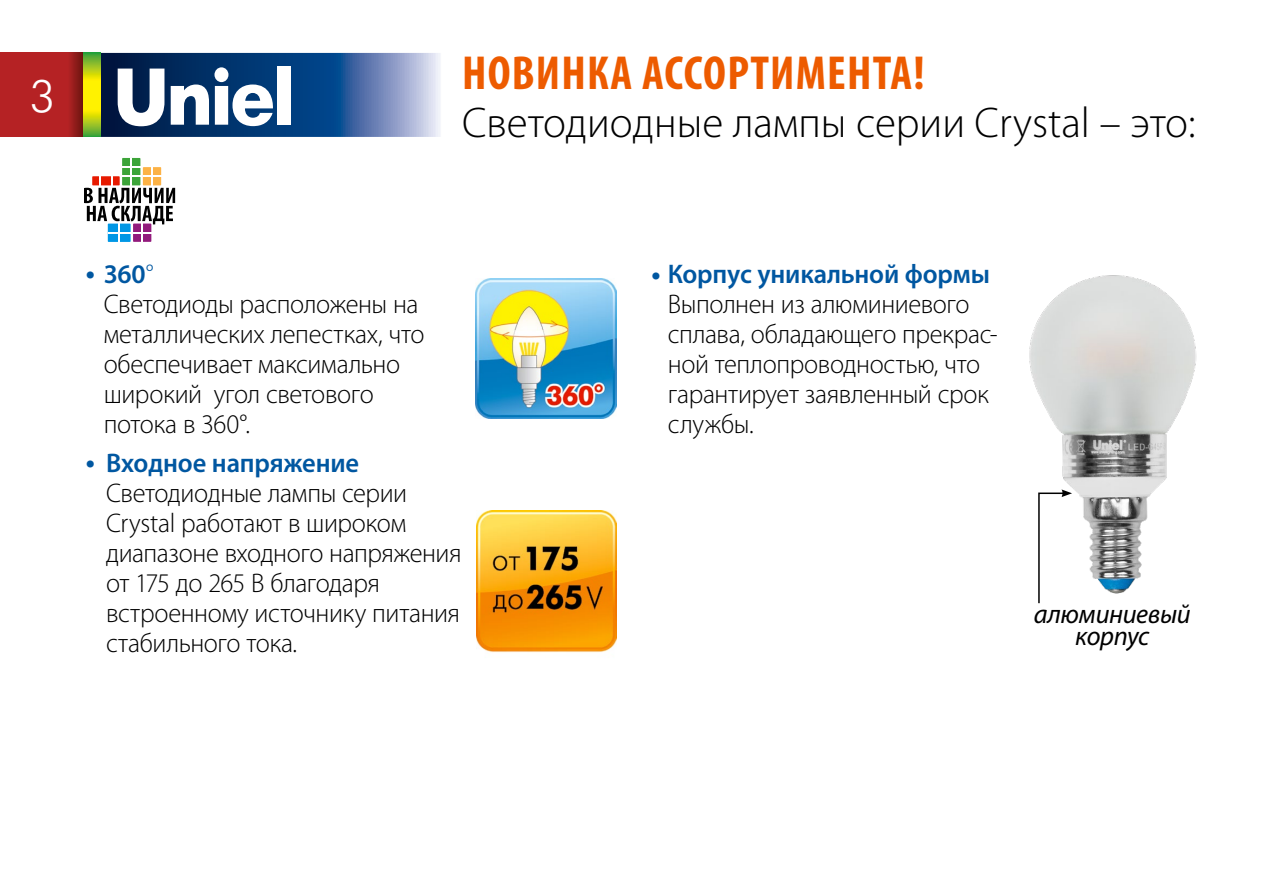
<style>
.page{position:relative;width:1263px;height:893px;background:#fff}
.page>*{position:absolute;margin:0;border:0;box-sizing:border-box;transform-origin:0 0}
.t1{font:700 condensed 48px "Myriad Pro";letter-spacing:.025em;color:#ed5b00}
.t2{font:45px "Futuris Light C";color:#fff}
.t3{font:300 43.05px "Myriad Pro";color:#000}
.t4{font:300 27px/30px "Myriad Pro";letter-spacing:-.015em;color:#000}
.t5{font:italic 27px/22.5px "Myriad Pro";letter-spacing:-.015em;color:#000;text-align:center}
.s1{font-weight:700;color:#0057a1}
.s2{font-weight:600;color:#0057a1}
.s3{color:#0057a1}
</style>
<div class="page">
<svg style="left:101px;top:53px;width:339px;height:84px;background:#3c6193"></svg>
<svg style="left:118px;top:69px;width:46px;height:57px"></svg>
<svg style="left:171px;top:67px;width:102px;height:59px"></svg>
<div style="left:277px;top:66px;width:13px;height:59px;background:#fff"></div>
<svg style="left:0;top:53px;width:84px;height:84px;background:#ae2221"></svg>
<svg style="left:84px;top:53px;width:17px;height:84px"></svg>
<img style="left:476px;top:278px;width:140px;height:141px">
<img style="left:476px;top:510px;width:140px;height:143px">
<img style="left:1029px;top:275px;width:168px;height:319px">
<svg style="left:1037px;top:489px;width:35px;height:115px"></svg>
<div style="left:122px;top:158px;width:18px;height:27px;background:#3ca439"></div>
<hr style="left:130px;top:158px;width:2px;height:27px;background:#fff">
<svg style="left:84px;top:166px;width:91px;height:76px"></svg>
<h2 class="t2" style="left:30px;top:74px;width:26px">3</h2>
<h1 class="t1" style="left:462px;top:43px;width:464px">НОВИНКА АССОРТИМЕНТА!</h1>
<h3 class="t3" style="left:462px;top:99px;width:735px">Светодиодные лампы серии Crystal – это:</h3>
<p class="t4" style="left:104px;top:260px;width:322px;text-indent:-18px"><span class="s1">•</span> <span class="s2">360</span><span class="s3">°<br></span>Светодиоды расположены на металлических лепестках, что обеспечивает максимально широкий угол светового потока в 360°.</p>
<p class="t4" style="left:106px;top:449px;width:357px;text-indent:-20px"><span class="s1">•</span> <span class="s2">Входное напряжение<br></span>Светодиодные лампы серии<br>Crystal работают в широком диапазоне входного напряжения от 175 до 265 В благодаря встроенному источнику питания стабильного тока.</p>
<p class="t4" style="left:668px;top:260px;width:331px;text-indent:-16px"><span class="s1">•</span> <span class="s2">Корпус уникальной формы<br></span>Выполнен из алюминиевого сплава, обладающего прекрас&shy;ной теплопроводностью, что гарантирует заявленный срок службы.</p>
<p class="t5" style="left:1034px;top:602px;width:159px">алюминиевый корпус</p>
</div>
